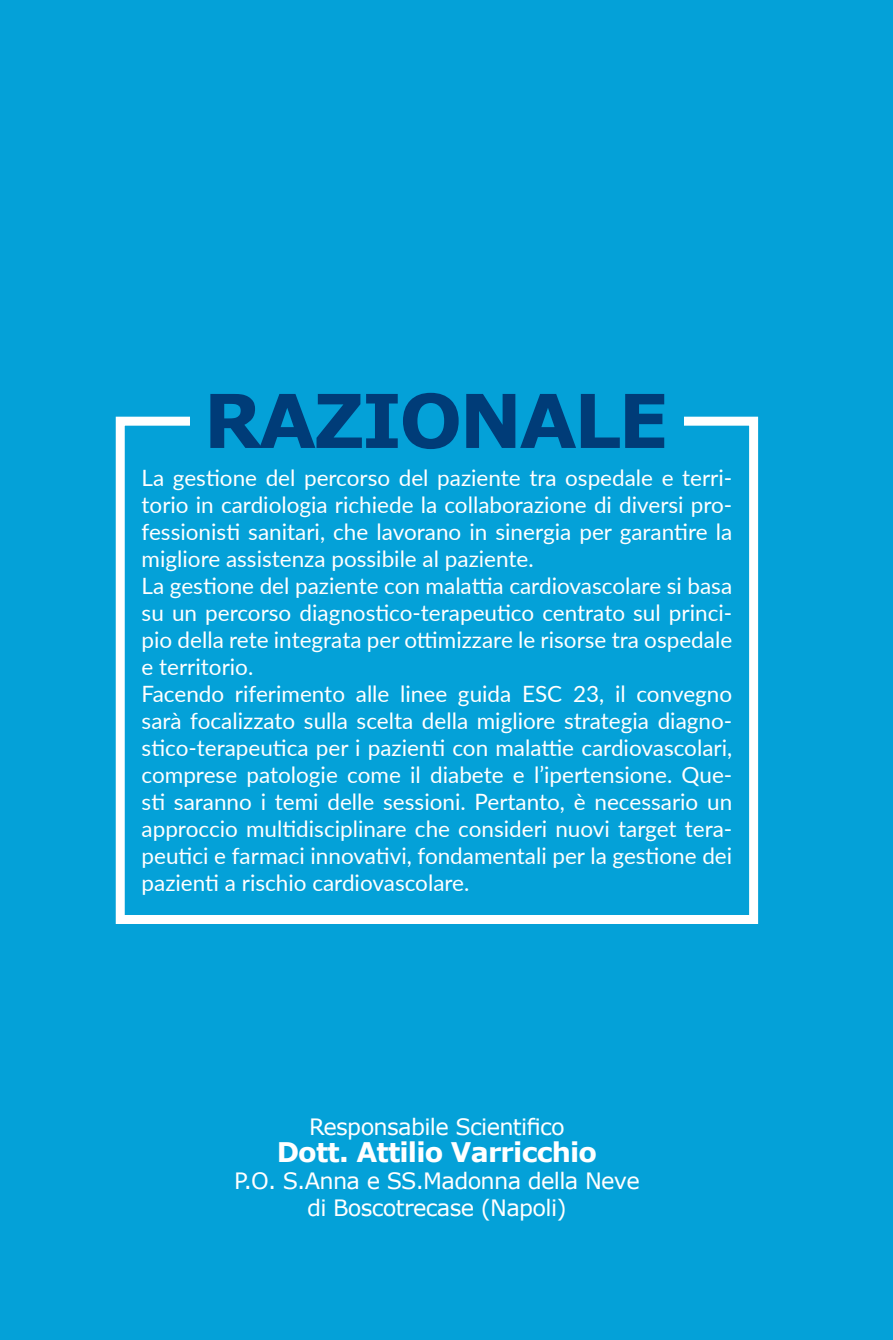
<style>
.page{position:relative;width:893px;height:1340px;background:#fff}
.page>*{position:absolute;margin:0;border:0;box-sizing:border-box;transform-origin:0 0}
.t1{font:700 74.25px "Verdana";letter-spacing:-.04em;color:#003c78}
.t2{font:700 27px "Verdana";letter-spacing:-.03em;color:#fff}
.t3{font:22.5px/27px "Lato";color:#fff}
.t4{font:22.5px/27px "Verdana";letter-spacing:-.03em;color:#fff;text-align:center}
</style>
<div class="page">
<div style="left:0;top:0;width:893px;height:1339px;background:#04a1d8"></div>
<div style="left:116px;top:416px;width:642px;height:508px;border:9px solid #fff"></div>
<div style="left:190px;top:385px;width:494px;height:58px;background:#04a1d8"></div>
<h1 class="t1" style="left:203px;top:372px;width:467px">RAZIONALE</h1>
<p class="t3" style="left:142px;top:463px;width:592px">La gestione del percorso del paziente tra ospedale e terri&shy;torio in cardiologia richiede la collaborazione di diversi pro&shy;fessionisti sanitari, che lavorano in sinergia per garantire la migliore assistenza possibile al paziente.<br>La gestione del paziente con malattia cardiovascolare si basa su un percorso diagnostico-terapeutico centrato sul princi&shy;pio della rete integrata per ottimizzare le risorse tra ospedale e territorio.<br>Facendo riferimento alle linee guida ESC 23, il convegno sarà focalizzato sulla scelta della migliore strategia diagno&shy;stico-terapeutica per i pazienti con malattie cardiovascolari, comprese patologie come il diabete e l’ipertensione. Que&shy;sti saranno i temi delle sessioni. Pertanto, è necessario un approccio multidisciplinare che consideri nuovi target tera&shy;peutici e farmaci innovativi, fondamentali per la gestione dei pazienti a rischio cardiovascolare.</p>
<p class="t4" style="left:309px;top:1113px;width:257px">Responsabile Scientifico</p>
<p class="t2" style="left:277px;top:1134px;width:322px">Dott. Attilio Varricchio</p>
<p class="t4" style="left:234px;top:1167px;width:407px">P.O. S.Anna e SS.Madonna della Neve di Boscotrecase (Napoli)</p>
</div>
